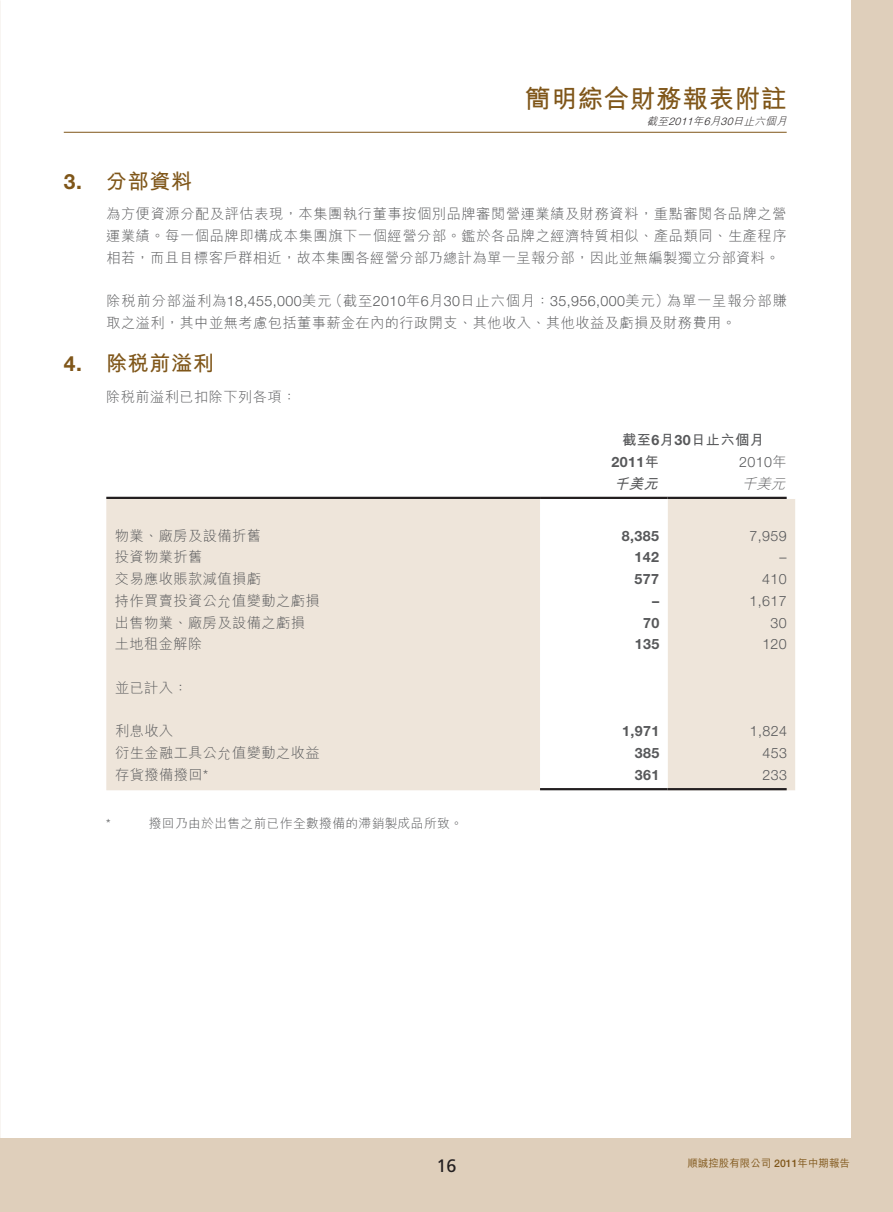
<style>
.page{position:relative;width:893px;height:1212px;background:#dfcfbb}
.page>*{position:absolute;margin:0;border:0;box-sizing:border-box;transform-origin:0 0}
.t1{font:700 25.5px "M Hei HK";letter-spacing:.03em;color:#7f5619}
.t2{font:700 21px "M Hei HK";letter-spacing:.03em;color:#7f5619}
.t3{font:18px "Frutiger LT Std";color:#231f20}
.t4{font:300 14.25px/21.8px "M Hei HK";letter-spacing:.03em;color:#57585a;text-align:justify}
.t5{font:300 14.25px "Helvetica Neue LT Std";letter-spacing:.03em;color:#57585a}
.t6{font:700 14.25px "Helvetica Neue LT Std";letter-spacing:.03em;color:#57585a}
.t7{font:700 14.25px "M Hei HK";letter-spacing:.03em;color:#57585a}
.t8{font:italic 700 14.25px "M Hei HK";color:#57585a}
.t9{font:italic 300 14.25px "M Hei HK";color:#57585a}
.t10{font:300 12.75px "M Hei HK";letter-spacing:.03em;color:#57585a}
.t11{font:300 12.75px "Helvetica Neue LT Std";color:#57585a}
.t12{font:500 10.5px "M Hei HK";color:#7f5619}
.t13{font:italic 300 10.5px "M Hei HK";color:#231f20}
.s1{font-family:"Helvetica Neue LT Std"}
.s2{font-family:"M Hei HK"}
</style>
<div class="page">
<div style="left:0;top:0;width:850px;height:1137px;background:#fff"></div>
<hr style="left:64px;top:132px;width:723px;height:1px;background:#7f5619">
<div style="left:106px;top:499px;width:689px;height:291px;background:#eee5da"></div>
<svg style="left:540px;top:499px;width:128px;height:289px"></svg>
<hr style="left:106px;top:497px;width:434px;height:2px;background:#231f20">
<hr style="left:540px;top:497px;width:128px;height:2px;background:#231f20">
<hr style="left:668px;top:497px;width:119px;height:2px;background:#231f20">
<hr style="left:540px;top:788px;width:128px;height:2px;background:#231f20">
<hr style="left:668px;top:788px;width:119px;height:2px;background:#231f20">
<h1 class="t1" style="left:525px;top:80px;width:263px">簡明綜合財務報表附註</h1>
<p class="t13" style="left:647px;top:113px;width:145px">截至<span class="s1">2011</span>年<span class="s1">6</span>月<span class="s1">30</span>日止六個月</p>
<h2 class="t2" style="left:64px;top:166px;width:130px"><span class="s1">3.</span> 分部資料</h2>
<p class="t4" style="left:106px;top:202px;width:682px">為方便資源分配及評估表現，本集團執行董事按個別品牌審閱營運業績及財務資料，重點審閱各品牌之營運業績。每一個品牌即構成本集團旗下一個經營分部。鑑於各品牌之經濟特質相似、產品類同、生產程序相若，而且目標客戶群相近，故本集團各經營分部乃總計為單一呈報分部，因此並無編製獨立分部資料。</p>
<p class="t4" style="left:106px;top:289px;width:682px">除稅前分部溢利為<span class="s1">18,455,000</span>美元（截至<span class="s1">2010</span>年<span class="s1">6</span>月<span class="s1">30</span>日止六個月：<span class="s1">35,956,000</span>美元）為單一呈報分部賺取之溢利，其中並無考慮包括董事薪金在內的行政開支、其他收入、其他收益及虧損及財務費用。</p>
<h2 class="t2" style="left:64px;top:348px;width:151px"><span class="s1">4.</span> 除稅前溢利</h2>
<p class="t4" style="left:106px;top:385px;width:192px">除稅前溢利已扣除下列各項：</p>
<p class="t7" style="left:622px;top:430px;width:143px">截至<span class="s1">6</span>月<span class="s1">30</span>日止六個月</p>
<p class="t6" style="left:612px;top:453px;width:49px">2011<span class="s2">年</span></p>
<p class="t5" style="left:739px;top:453px;width:49px">2010<span class="s2">年</span></p>
<p class="t8" style="left:614px;top:473px;width:50px">千美元</p>
<p class="t9" style="left:742px;top:473px;width:50px">千美元</p>
<p class="t4" style="left:115px;top:524px;width:148px">物業、廠房及設備折舊</p>
<p class="t6" style="left:622px;top:527px;width:39px">8,385</p>
<p class="t5" style="left:749px;top:527px;width:39px">7,959</p>
<p class="t4" style="left:115px;top:546px;width:89px">投資物業折舊</p>
<p class="t6" style="left:635px;top:548px;width:26px">142</p>
<p class="t5" style="left:780px;top:549px;width:9px">–</p>
<p class="t4" style="left:115px;top:567px;width:148px">交易應收賬款減值損虧</p>
<p class="t6" style="left:635px;top:570px;width:26px">577</p>
<p class="t5" style="left:762px;top:570px;width:26px">410</p>
<p class="t4" style="left:115px;top:589px;width:206px">持作買賣投資公允值變動之虧損</p>
<p class="t6" style="left:652px;top:592px;width:9px">–</p>
<p class="t5" style="left:750px;top:592px;width:39px">1,617</p>
<p class="t4" style="left:115px;top:611px;width:192px">出售物業、廠房及設備之虧損</p>
<p class="t6" style="left:643px;top:614px;width:18px">70</p>
<p class="t5" style="left:771px;top:614px;width:18px">30</p>
<p class="t4" style="left:115px;top:633px;width:89px">土地租金解除</p>
<p class="t6" style="left:635px;top:635px;width:26px">135</p>
<p class="t5" style="left:762px;top:636px;width:26px">120</p>
<p class="t4" style="left:115px;top:676px;width:74px">並已計入：</p>
<p class="t4" style="left:115px;top:720px;width:60px">利息收入</p>
<p class="t6" style="left:622px;top:722px;width:39px">1,971</p>
<p class="t5" style="left:750px;top:723px;width:39px">1,824</p>
<p class="t4" style="left:115px;top:741px;width:206px">衍生金融工具公允值變動之收益</p>
<p class="t6" style="left:635px;top:744px;width:26px">385</p>
<p class="t5" style="left:762px;top:744px;width:26px">453</p>
<p class="t4" style="left:115px;top:763px;width:94px">存貨撥備撥回<span class="s1">*</span></p>
<p class="t6" style="left:635px;top:766px;width:26px">361</p>
<p class="t5" style="left:762px;top:766px;width:26px">233</p>
<p class="t11" style="left:106px;top:815px;width:6px">*</p>
<p class="t10" style="left:149px;top:814px;width:316px">撥回乃由於出售之前已作全數撥備的滯銷製成品所致。</p>
<p class="t3" style="left:436px;top:1155px;width:22px">16</p>
<p class="t12" style="left:687px;top:1155px;width:164px">順誠控股有限公司 <span class="s1">2011</span>年中期報告</p>
</div>
